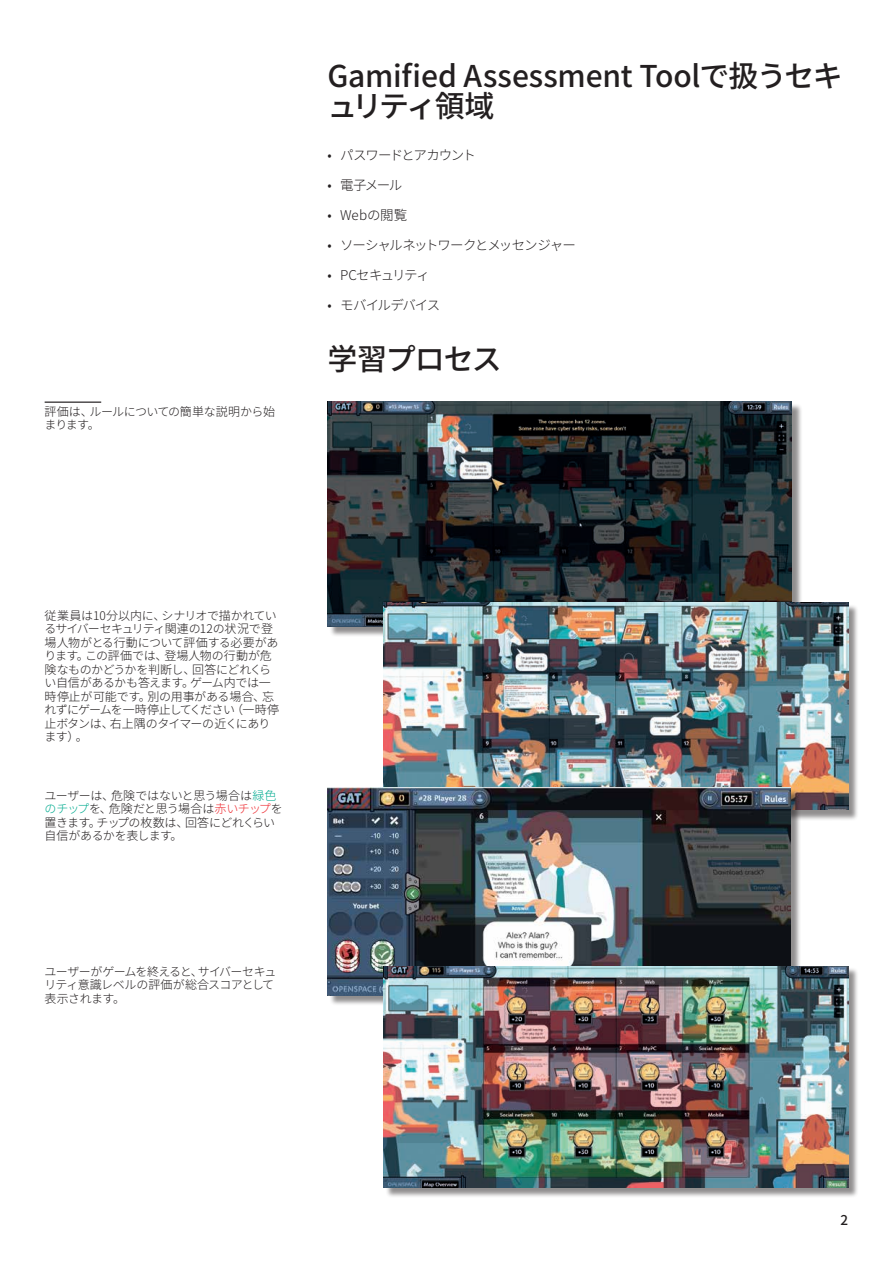
<style>
.page{position:relative;width:893px;height:1263px;background:#fff}
.page>*{position:absolute;margin:0;border:0;box-sizing:border-box;transform-origin:0 0}
.t1{font:500 30px/30px "Noto Sans CJ Kjp";letter-spacing:-.01em;color:#231f20}
.t2{font:300 13.5px "Noto Sans CJ Kjp";letter-spacing:-.08em;color:#231f20}
.t3{font:300 13.5px "Noto Sans CJ Kjp";letter-spacing:-.105em;color:#231f20}
.t4{font:500 13.5px "Noto Sans CJ Kjp";color:#231f20}
.Insert_body_text{font:300 12px/13.5px "Noto Sans CJ Kjp";letter-spacing:-.03em;color:#231f20}
.Insert_body_text-2{font:300 12px/13.5px "Noto Sans CJ Kjp";letter-spacing:-.05em;color:#231f20}
.s1{color:#00ab8f}
.s2{color:#ee2a30}
</style>
<div class="page">
<div style="left:329px;top:403px;width:473px;height:234px;background:#231f20;opacity:.5"></div>
<img style="left:327px;top:402px;width:465px;height:225px">
<div style="left:385px;top:604px;width:474px;height:217px;background:#231f20;opacity:.5"></div>
<img style="left:384px;top:602px;width:464px;height:208px">
<div style="left:329px;top:789px;width:472px;height:216px;background:#231f20;opacity:.5"></div>
<img style="left:327px;top:787px;width:463px;height:208px">
<hr style="left:45px;top:402px;width:56px;height:1px;background:#231f20">
<div style="left:385px;top:967px;width:474px;height:231px;background:#231f20;opacity:.5"></div>
<img style="left:384px;top:966px;width:464px;height:222px">
<p class="Insert_body_text" style="left:45px;top:405px;width:232px">評価は、ルールについての簡単な説明から始まります。</p>
<h3 class="t1" style="left:327px;top:61px;width:517px">Gamified Assessment Toolで扱うセキュリティ領域</h3>
<p class="t3" style="left:327px;top:147px;width:150px">• パスワードとアカウント</p>
<p class="t2" style="left:327px;top:177px;width:76px">• 電子メール</p>
<p class="t2" style="left:327px;top:207px;width:81px">• Webの閲覧</p>
<p class="t2" style="left:327px;top:237px;width:250px">• ソーシャルネットワークとメッセンジャー</p>
<p class="t2" style="left:327px;top:267px;width:104px">• PCセキュリティ</p>
<p class="t2" style="left:327px;top:297px;width:115px">• モバイルデバイス</p>
<h3 class="t1" style="left:327px;top:345px;width:176px">学習プロセス</h3>
<p class="Insert_body_text" style="left:45px;top:609px;width:236px">従業員は10分以内に、シナリオで描かれているサイバーセキュリティ関連の12の状況で登場人物がとる行動について評価する必要があります。この評価では、登場人物の行動が危険なものかどうかを判断し、回答にどれくらい自信があるかも答えます。ゲーム内では一時停止が可能です。別の用事がある場合、忘れずにゲームを一時停止してください（一時停止ボタンは、右上隅のタイマーの近くにあります）。</p>
<p class="Insert_body_text" style="left:45px;top:789px;width:240px">ユーザーは、危険ではないと思う場合は<span class="s1">緑色のチップ</span>を、危険だと思う場合は<span class="s2">赤いチップ</span>を置きます。チップの枚数は、回答にどれくらい自信があるかを表します。</p>
<p class="Insert_body_text-2" style="left:45px;top:965px;width:233px">ユーザーがゲームを終えると、サイバーセキュリティ意識レベルの評価が総合スコアとして表示されます。</p>
<p class="t4" style="left:841px;top:1212px;width:9px">2</p>
</div>
